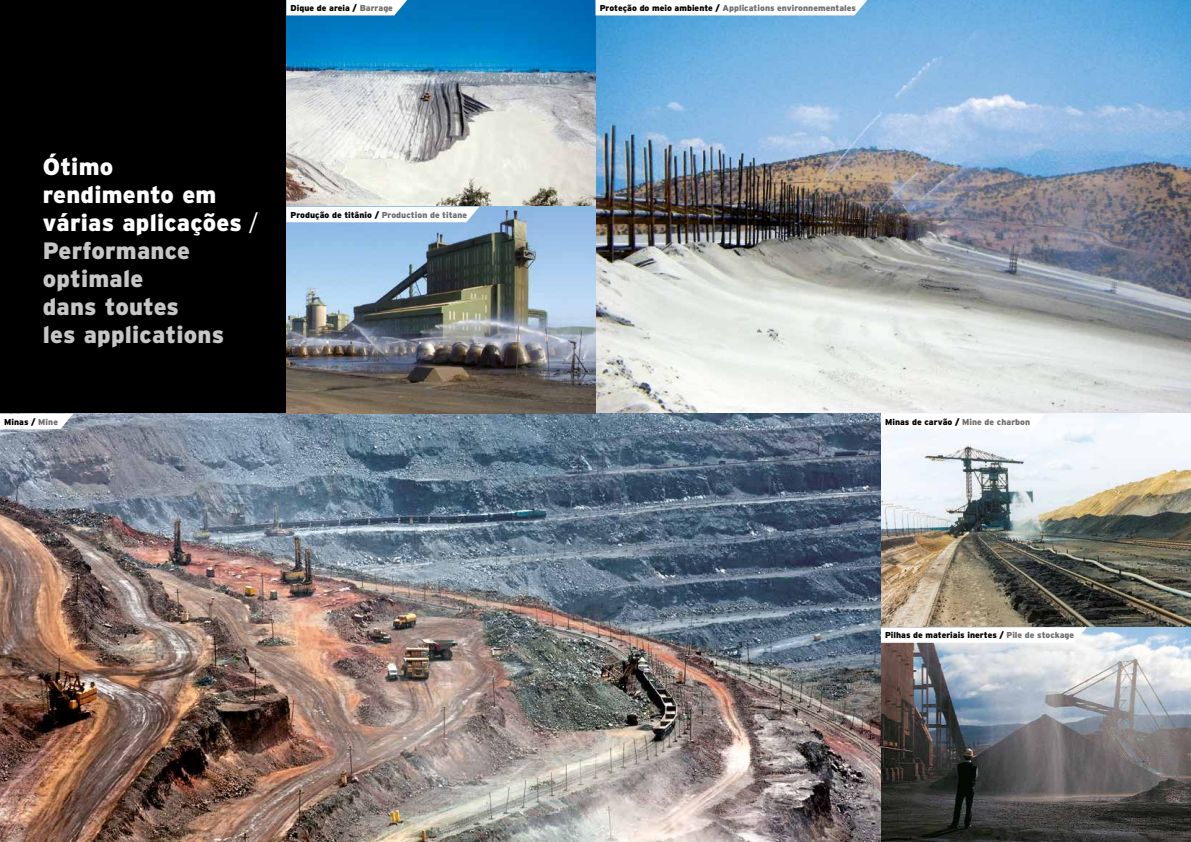
<style>
.page{position:relative;width:1191px;height:842px;background:#fff}
.page>*{position:absolute;margin:0;border:0;box-sizing:border-box;transform-origin:0 0}
.t1{font:900 23.7px/28px "Interstate";letter-spacing:.01em;color:#c6c6c6}
.t2{font:900 8.6px "Interstate";letter-spacing:.005em;color:#000}
.t3{font:900 8.6px "Interstate";letter-spacing:.005em;color:#706f6f}
.s1{color:#706f6f}
.s2{color:#000}
.s3{color:#fff}
.s4{font-weight:300;color:#fff}
</style>
<div class="page">
<div style="left:0;top:0;width:286px;height:414px;background:#000"></div>
<img style="left:286px;top:0;width:905px;height:414px">
<img style="left:0;top:414px;width:1191px;height:428px">
<svg style="left:881px;top:414px;width:164px;height:15px"></svg>
<svg style="left:0;top:414px;width:73px;height:15px"></svg>
<svg style="left:881px;top:627px;width:205px;height:16px"></svg>
<svg style="left:286px;top:207px;width:193px;height:15px"></svg>
<svg style="left:286px;top:1px;width:121px;height:14px"></svg>
<svg style="left:595px;top:1px;width:272px;height:14px"></svg>
<hr style="left:595px;top:0;width:272px;height:1px;background:#fff">
<hr style="left:286px;top:0;width:121px;height:1px;background:#fff">
<p class="t2" style="left:290px;top:3px;width:104px">Dique de areia / <span class="s1">Barrage</span></p>
<p class="t3" style="left:600px;top:3px;width:258px"><span class="s2">Proteção do meio ambiente /</span> Applications environnementales</p>
<h1 class="t1" style="left:43px;top:152px;width:217px"><span class="s3">Ótimo<br>rendimento em várias aplicações</span> <span class="s4">/<br></span>Performance optimale<br>dans toutes<br>les applications</h1>
<p class="t2" style="left:290px;top:210px;width:178px">Produção de titânio / <span class="s1">Production de titane</span></p>
<p class="t2" style="left:4px;top:417px;width:55px">Minas / <span class="s1">Mine</span></p>
<p class="t2" style="left:885px;top:417px;width:147px">Minas de carvão / <span class="s1">Mine de charbon</span></p>
<p class="t2" style="left:885px;top:630px;width:191px">Pilhas de materiais inertes / <span class="s1">Pile de stockage</span></p>
</div>
